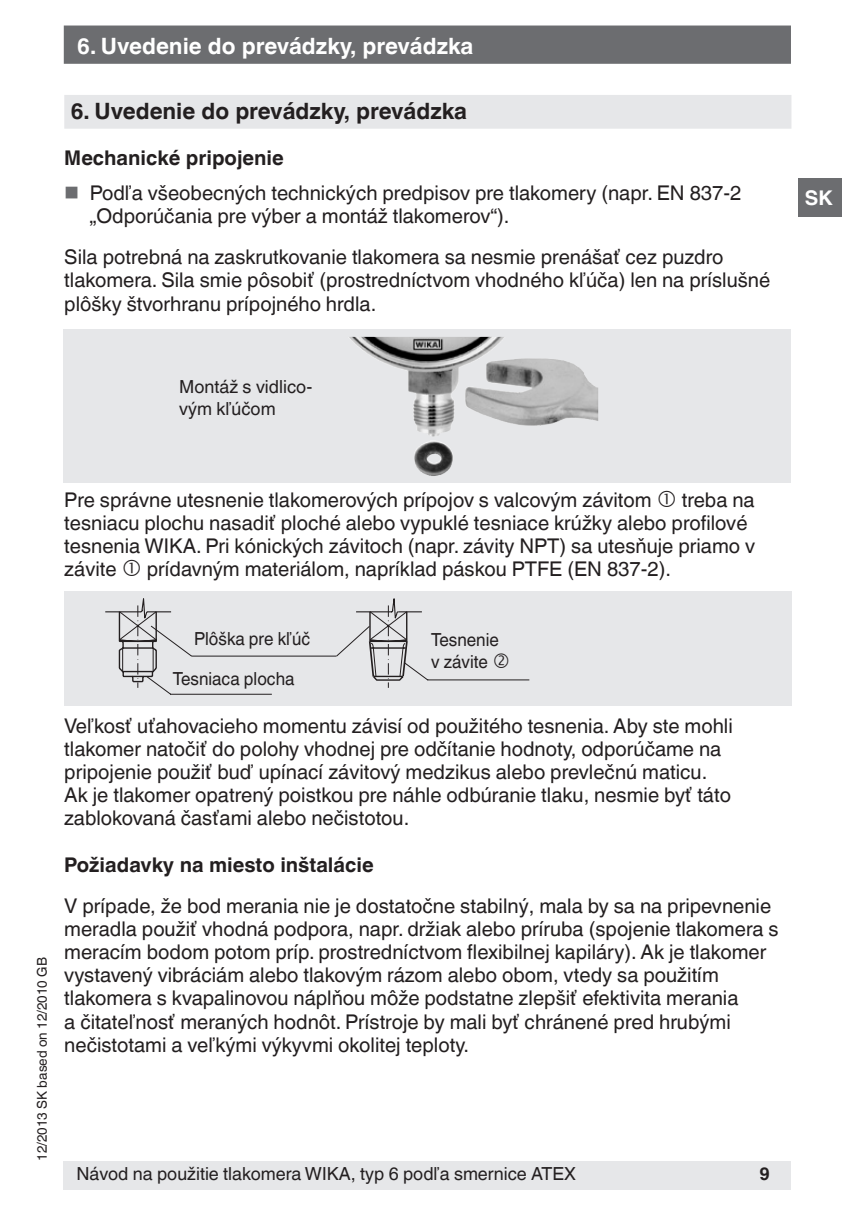
<style>
.page{position:relative;width:842px;height:1212px;background:#fff}
.page>*{position:absolute;margin:0;border:0;box-sizing:border-box;transform-origin:0 0}
.t1{font:700 22.5px "Helvetica World";color:#231f20}
.t2{font:700 22.5px "Helvetica World";color:#fff}
.t3{font:20.25px/23.2px "Helvetica World";color:#231f20}
.t4{font:700 20.25px "Helvetica World";color:#231f20}
.t5{font:700 20.25px "Helvetica World";color:#fff}
.t6{font:18px/21.4px "Helvetica World";color:#231f20}
.t7{font:18px/22.5px "Helvetica World";color:#231f20;scale:.95 1}
.t8{font:700 18px "Helvetica World";color:#231f20}
.t9{font:13.5px "Helvetica World";color:#231f20}
</style>
<div class="page">
<div style="left:64px;top:592px;width:727px;height:114px;background:#e6e7e9"></div>
<div style="left:64px;top:95px;width:727px;height:34px;background:#e6e7e9"></div>
<div style="left:64px;top:26px;width:727px;height:38px;background:#6c6d70;border:2px solid #6c6d70"></div>
<div style="left:64px;top:1161px;width:727px;height:29px;background:#e6e7e9"></div>
<div style="left:799px;top:179px;width:43px;height:38px;background:#6c6d70"></div>
<div style="left:63px;top:329px;width:728px;height:153px;background:#e6e7e9"></div>
<img style="left:349px;top:337px;width:110px;height:100px">
<svg style="left:104px;top:591px;width:426px;height:104px"></svg>
<p class="t2" style="left:77px;top:33px;width:398px">6. Uvedenie do prevádzky, prevádzka</p>
<p class="t1" style="left:71px;top:98px;width:398px">6. Uvedenie do prevádzky, prevádzka</p>
<p class="t4" style="left:64px;top:147px;width:221px">Mechanické pripojenie</p>
<p class="t3" style="left:90px;top:181px;width:653px">Podľa všeobecných technických predpisov pre tlakomery (napr. EN 837-2 „Odporúčania pre výber a montáž tlakomerov“).</p>
<p class="t3" style="left:64px;top:246px;width:707px">Sila potrebná na zaskrutkovanie tlakomera sa nesmie prenášať cez puzdro tlakomera. Sila smie pôsobiť (prostredníctvom vhodného kľúča) len na príslušné plôšky štvorhranu prípojného hrdla.</p>
<p class="t6" style="left:179px;top:376px;width:135px">Montáž s vidlico&shy;vým kľúčom</p>
<p class="t5" style="left:805px;top:186px;width:30px">SK</p>
<p class="t3" style="left:64px;top:488px;width:589px">Pre správne utesnenie tlakomerových prípojov s valcovým závitom</p>
<p class="t3" style="left:64px;top:488px;width:692px;text-indent:617px">treba na tesniacu plochu nasadiť ploché alebo vypuklé tesniace krúžky alebo profilové tesnenia WIKA. Pri kónických závitoch (napr. závity NPT) sa utesňuje priamo v závite</p>
<p class="t3" style="left:147px;top:558px;width:526px">prídavným materiálom, napríklad páskou PTFE (EN 837-2).</p>
<p class="t9" style="left:34px;top:1161px;width:205px;rotate:-90deg">12/2013 SK based on 12/2010 GB</p>
<p class="t7" style="left:194px;top:628px;width:124px">Plôška pre kľúč</p>
<p class="t7" style="left:173px;top:668px;width:130px">Tesniaca plocha</p>
<p class="t7" style="left:431px;top:628px;width:73px">Tesnenie v závite</p>
<p class="t3" style="left:64px;top:714px;width:670px">Veľkosť uťahovacieho momentu závisí od použitého tesnenia. Aby ste mohli tlakomer natočiť do polohy vhodnej pre odčítanie hodnoty, odporúčame na pripojenie použiť buď upínací závitový medzikus alebo prevlečnú maticu.<br>Ak je tlakomer opatrený poistkou pre náhle odbúranie tlaku, nesmie byť táto zablokovaná časťami alebo nečistotou.</p>
<p class="t4" style="left:64px;top:853px;width:311px">Požiadavky na miesto inštalácie</p>
<p class="t3" style="left:64px;top:894px;width:716px">V prípade, že bod merania nie je dostatočne stabilný, mala by sa na pripevnenie meradla použiť vhodná podpora, napr. držiak alebo príruba (spojenie tlakomera s meracím bodom potom príp. prostredníctvom flexibilnej kapiláry). Ak je tlakomer vystavený vibráciám alebo tlakovým rázom alebo obom, vtedy sa použitím tlakomera s kvapalinovou náplňou môže podstatne zlepšiť efektivita merania<br>a čitateľnosť meraných hodnôt. Prístroje by mali byť chránené pred hrubými nečistotami a veľkými výkyvmi okolitej teploty.</p>
<p class="t6" style="left:76px;top:1163px;width:501px">Návod na použitie tlakomera WIKA, typ 6 podľa smernice ATEX</p>
<p class="t8" style="left:759px;top:1163px;width:12px">9</p>
</div>
